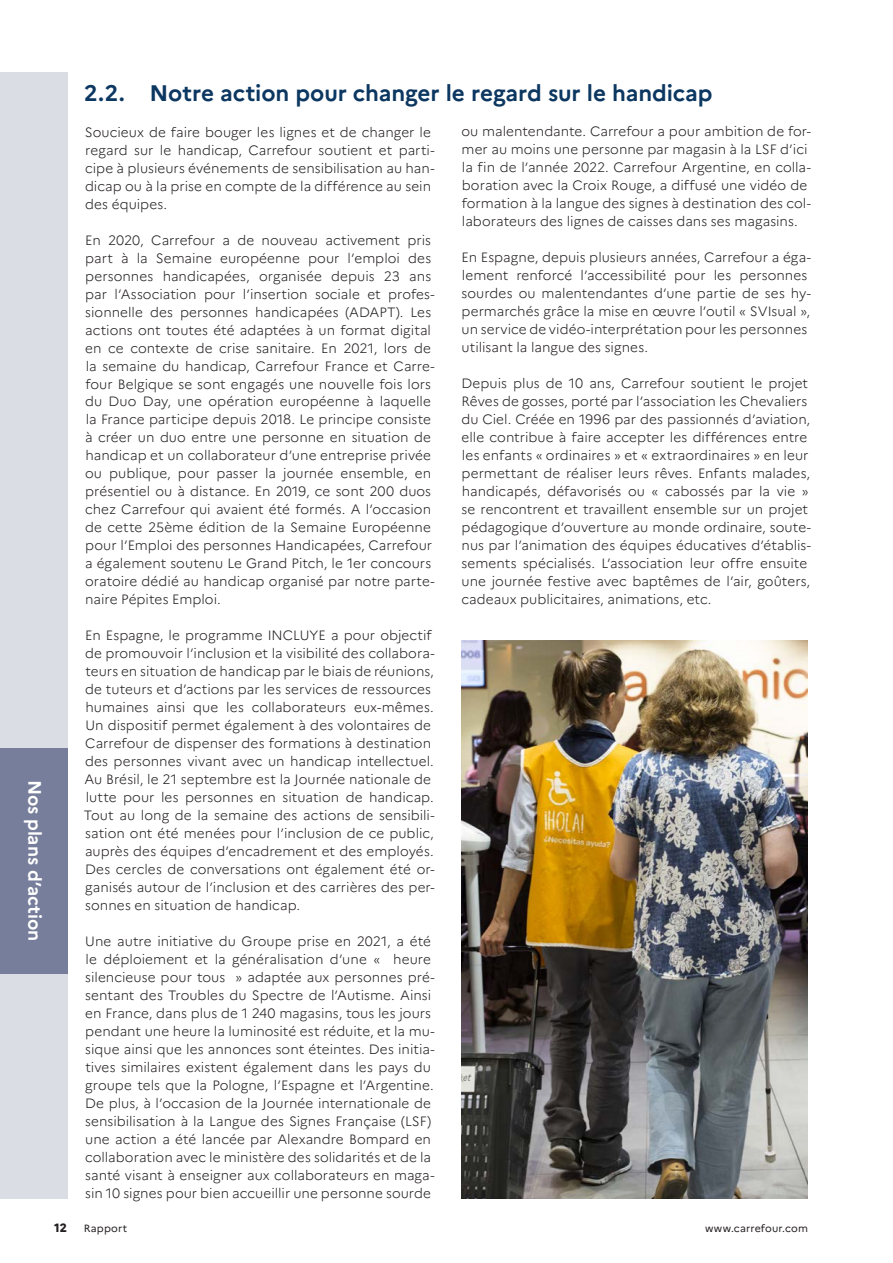
<style>
.page{position:relative;width:893px;height:1263px;background:#fff}
.page>*{position:absolute;margin:0;border:0;box-sizing:border-box;transform-origin:0 0}
.t1{font:700 22.5px "Marianne";letter-spacing:-.005em;color:#0c3761}
.t2{font:700 18px "Marianne";letter-spacing:-.005em;color:#fff}
.t3{font:300 13.5px/18px "Marianne";color:#231f20}
.t4{font:800 12px "Marianne";color:#231f20}
.t5{font:10.5px "Marianne";letter-spacing:.015em;color:#231f20}
</style>
<div class="page">
<div style="left:0;top:72px;width:68px;height:225px;background:#dbdde5"></div>
<div style="left:0;top:523px;width:68px;height:225px;background:#dbdde5"></div>
<div style="left:0;top:297px;width:68px;height:226px;background:#dbdde5"></div>
<div style="left:0;top:973px;width:68px;height:226px;background:#dbdde5"></div>
<div style="left:0;top:748px;width:68px;height:225px;background:#767e9b"></div>
<img style="left:461px;top:641px;width:347px;height:558px">
<h2 class="t2" style="left:46px;top:779px;width:163px;rotate:90deg">Nos plans d’action</h2>
<h1 class="t1" style="left:84px;top:79px;width:630px">2.2. Notre action pour changer le regard sur le handicap</h1>
<p class="t3" style="left:85px;top:123px;width:351px">Soucieux de faire bouger les lignes et de changer le regard sur le handicap, Carrefour soutient et parti&shy;cipe à plusieurs événements de sensibilisation au han&shy;dicap ou à la prise en compte de la différence au sein des équipes.</p>
<p class="t3" style="left:85px;top:231px;width:351px">En 2020, Carrefour a de nouveau activement pris part à la Semaine européenne pour l’emploi des personnes handicapées, organisée depuis 23 ans par l’Association pour l’insertion sociale et profes&shy;sionnelle des personnes handicapées (ADAPT). Les actions ont toutes été adaptées à un format digital en ce contexte de crise sanitaire. En 2021, lors de la semaine du handicap, Carrefour France et Carre&shy;four Belgique se sont engagés une nouvelle fois lors du Duo Day, une opération européenne à laquelle la France participe depuis 2018. Le principe consiste à créer un duo entre une personne en situation de handicap et un collaborateur d’une entreprise privée ou publique, pour passer la journée ensemble, en présentiel ou à distance. En 2019, ce sont 200 duos chez Carrefour qui avaient été formés. A l’occasion de cette 25ème édition de la Semaine Européenne pour l’Emploi des personnes Handicapées, Carrefour a également soutenu Le Grand Pitch, le 1er concours oratoire dédié au handicap organisé par notre parte&shy;naire Pépites Emploi.</p>
<p class="t3" style="left:84px;top:627px;width:352px">En Espagne, le programme INCLUYE a pour objectif de promouvoir l’inclusion et la visibilité des collabora&shy;teurs en situation de handicap par le biais de réunions, de tuteurs et d’actions par les services de ressources humaines ainsi que les collaborateurs eux-mêmes.<br>Un dispositif permet également à des volontaires de Carrefour de dispenser des formations à destination des personnes vivant avec un handicap intellectuel.<br>Au Brésil, le 21 septembre est la Journée nationale de lutte pour les personnes en situation de handicap.<br>Tout au long de la semaine des actions de sensibili&shy;sation ont été menées pour l’inclusion de ce public, auprès des équipes d’encadrement et des employés.<br>Des cercles de conversations ont également été or&shy;ganisés autour de l’inclusion et des carrières des per&shy;sonnes en situation de handicap.</p>
<p class="t3" style="left:85px;top:933px;width:351px">Une autre initiative du Groupe prise en 2021, a été le déploiement et la généralisation d’une « heure silencieuse pour tous » adaptée aux personnes pré&shy;sentant des Troubles du Spectre de l’Autisme. Ainsi en France, dans plus de 1 240 magasins, tous les jours pendant une heure la luminosité est réduite, et la mu&shy;sique ainsi que les annonces sont éteintes. Des initia&shy;tives similaires existent également dans les pays du groupe tels que la Pologne, l’Espagne et l’Argentine.<br>De plus, à l’occasion de la Journée internationale de sensibilisation à la Langue des Signes Française (LSF) une action a été lancée par Alexandre Bompard en collaboration avec le ministère des solidarités et de la santé visant à enseigner aux collaborateurs en maga&shy;sin 10 signes pour bien accueillir une personne sourde</p>
<p class="t3" style="left:461px;top:122px;width:351px">ou malentendante. Carrefour a pour ambition de for&shy;mer au moins une personne par magasin à la LSF d’ici la fin de l’année 2022. Carrefour Argentine, en colla&shy;boration avec la Croix Rouge, a diffusé une vidéo de formation à la langue des signes à destination des col&shy;laborateurs des lignes de caisses dans ses magasins.</p>
<p class="t3" style="left:462px;top:248px;width:351px">En Espagne, depuis plusieurs années, Carrefour a éga&shy;lement renforcé l’accessibilité pour les personnes sourdes ou malentendantes d’une partie de ses hy&shy;permarchés grâce la mise en œuvre l’outil « SVIsual », un service de vidéo-interprétation pour les personnes utilisant la langue des signes.</p>
<p class="t3" style="left:461px;top:374px;width:351px">Depuis plus de 10 ans, Carrefour soutient le projet Rêves de gosses, porté par l’association les Chevaliers du Ciel. Créée en 1996 par des passionnés d’aviation, elle contribue à faire accepter les différences entre les enfants « ordinaires » et « extraordinaires » en leur permettant de réaliser leurs rêves. Enfants malades, handicapés, défavorisés ou « cabossés par la vie » se rencontrent et travaillent ensemble sur un projet pédagogique d’ouverture au monde ordinaire, soute&shy;nus par l’animation des équipes éducatives d’établis&shy;sements spécialisés. L’association leur offre ensuite une journée festive avec baptêmes de l’air, goûters, cadeaux publicitaires, animations, etc.</p>
<p class="t4" style="left:54px;top:1220px;width:14px">12</p>
<p class="t5" style="left:84px;top:1222px;width:45px">Rapport</p>
<p class="t5" style="left:705px;top:1222px;width:104px">www.carrefour.com</p>
</div>
